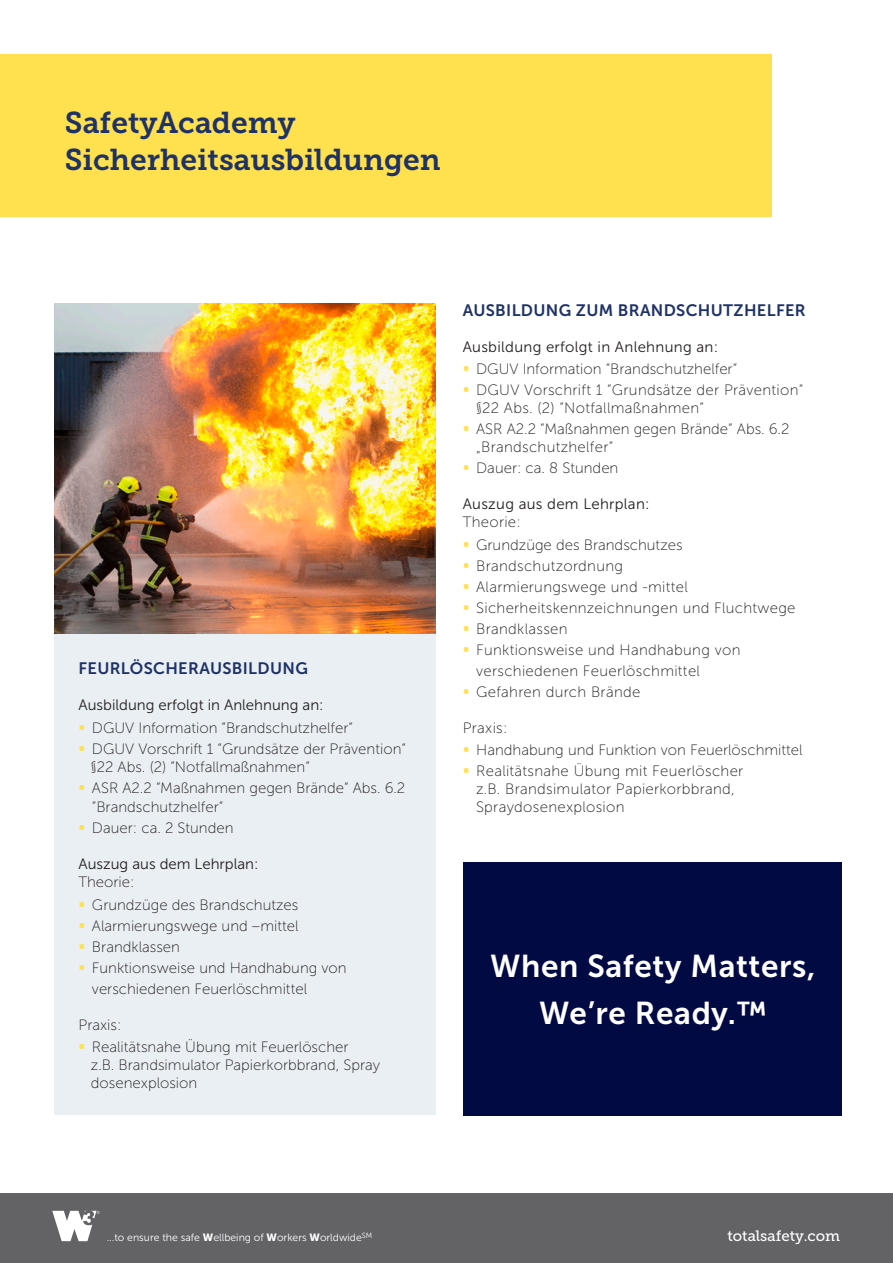
<style>
.page{position:relative;width:893px;height:1263px;background:#fff}
.page>*{position:absolute;margin:0;border:0;box-sizing:border-box;transform-origin:0 0}
.t1{font:31.5px/46.5px "Museo Sans 700";letter-spacing:.02em;color:#fff;text-align:center}
.Headline{font:30px/37.5px "Museo Slab 700";color:#1f3267}
.Subtitle{font:16.5px "Museo Sans 700";letter-spacing:.02em;color:#1f3267}
.Subtitle-2{font:15px/19.5px "Museo Sans 100";color:#231f20}
.Subtitle-3{font:15px/21px "Museo Sans 100";letter-spacing:.02em;color:#231f20}
.Subtitle-4{font:15px "Museo Sans 300";letter-spacing:.01em;color:#231f20}
.t2{font:15px "Museo Slab 500";color:#fff}
.t3{font:10.5px "Museo Sans 300";color:#fff}
.s1{color:#ffe04e}
.s2{font-family:"Museo Sans 900"}
</style>
<div class="page">
<div style="left:0;top:1193px;width:893px;height:70px;background:#636366"></div>
<svg style="left:52px;top:1211px;width:48px;height:30px"></svg>
<div style="left:0;top:54px;width:771px;height:162px;background:#ffe04e"></div>
<div style="left:463px;top:862px;width:378px;height:253px;background:#020a44"></div>
<div style="left:54px;top:631px;width:382px;height:484px;background:#e9eff3"></div>
<img style="left:54px;top:303px;width:382px;height:330px">
<p class="Headline" style="left:65px;top:104px;width:378px">SafetyAcademy<br>Sicherheitsausbildungen</p>
<p class="Subtitle" style="left:78px;top:659px;width:231px">FEURLÖSCHERAUSBILDUNG</p>
<p class="Subtitle-4" style="left:78px;top:697px;width:247px">Ausbildung erfolgt in Anlehnung an:</p>
<p class="Subtitle-2" style="left:78px;top:718px;width:276px"><span class="s1">▪</span> DGUV Information “Brandschutzhelfer“</p>
<p class="Subtitle-2" style="left:78px;top:739px;width:329px"><span class="s1">▪</span> DGUV Vorschrift 1 “Grundsätze der Prävention“</p>
<p class="Subtitle-2" style="left:91px;top:757px;width:220px">§22 Abs. (2) “Notfallmaßnahmen“</p>
<p class="Subtitle-2" style="left:92px;top:778px;width:315px;text-indent:-14px"><span class="s1">▪</span> ASR A2.2 “Maßnahmen gegen Brände“ Abs. 6.2 “Brandschutzhelfer“</p>
<p class="Subtitle-2" style="left:78px;top:818px;width:157px"><span class="s1">▪</span> Dauer: ca. 2 Stunden</p>
<p class="Subtitle-4" style="left:78px;top:856px;width:182px">Auszug aus dem Lehrplan:</p>
<p class="Subtitle-2" style="left:78px;top:872px;width:58px">Theorie:</p>
<p class="Subtitle-2" style="left:78px;top:895px;width:221px"><span class="s1">▪</span> Grundzüge des Brandschutzes</p>
<p class="Subtitle-2" style="left:78px;top:916px;width:222px"><span class="s1">▪</span> Alarmierungswege und –mittel</p>
<p class="Subtitle-2" style="left:78px;top:937px;width:103px"><span class="s1">▪</span> Brandklassen</p>
<p class="Subtitle-2" style="left:92px;top:957px;width:256px;line-height:21px;text-indent:-14px"><span class="s1">▪</span> Funktionsweise und Handhabung von verschiedenen Feuerlöschmittel</p>
<p class="Subtitle-2" style="left:78px;top:1015px;width:44px">Praxis:</p>
<p class="Subtitle-2" style="left:78px;top:1037px;width:272px"><span class="s1">▪</span> Realitätsnahe Übung mit Feuerlöscher</p>
<p class="Subtitle-2" style="left:91px;top:1056px;width:291px;line-height:18px">z.B. Brandsimulator Papierkorbbrand, Spray dosenexplosion</p>
<p class="Subtitle" style="left:463px;top:301px;width:345px">AUSBILDUNG ZUM BRANDSCHUTZHELFER</p>
<p class="Subtitle-4" style="left:463px;top:339px;width:257px">Ausbildung erfolgt in Anlehnung an:</p>
<p class="Subtitle-2" style="left:463px;top:360px;width:276px"><span class="s1">▪</span> DGUV Information “Brandschutzhelfer“</p>
<p class="Subtitle-3" style="left:463px;top:380px;width:342px"><span class="s1">▪</span> DGUV Vorschrift 1 “Grundsätze der Prävention“</p>
<p class="Subtitle-3" style="left:476px;top:398px;width:229px">§22 Abs. (2) “Notfallmaßnahmen“</p>
<p class="Subtitle-2" style="left:463px;top:420px;width:328px"><span class="s1">▪</span> ASR A2.2 “Maßnahmen gegen Brände“ Abs. 6.2</p>
<p class="Subtitle-3" style="left:476px;top:437px;width:139px">„Brandschutzhelfer“</p>
<p class="Subtitle-2" style="left:463px;top:459px;width:157px"><span class="s1">▪</span> Dauer: ca. 8 Stunden</p>
<p class="Subtitle-4" style="left:463px;top:496px;width:188px">Auszug aus dem Lehrplan:</p>
<p class="Subtitle-3" style="left:463px;top:512px;width:60px">Theorie:</p>
<p class="Subtitle-2" style="left:463px;top:535px;width:221px"><span class="s1">▪</span> Grundzüge des Brandschutzes</p>
<p class="Subtitle-3" style="left:463px;top:555px;width:162px"><span class="s1">▪</span> Brandschutzordnung</p>
<p class="Subtitle-3" style="left:463px;top:576px;width:227px"><span class="s1">▪</span> Alarmierungswege und -mittel</p>
<p class="Subtitle-3" style="left:463px;top:597px;width:334px"><span class="s1">▪</span> Sicherheitskennzeichnungen und Fluchtwege</p>
<p class="Subtitle-3" style="left:463px;top:618px;width:106px"><span class="s1">▪</span> Brandklassen</p>
<p class="Subtitle-3" style="left:476px;top:639px;width:266px;text-indent:-14px"><span class="s1">▪</span> Funktionsweise und Handhabung von verschiedenen Feuerlöschmittel</p>
<p class="Subtitle-3" style="left:463px;top:681px;width:179px"><span class="s1">▪</span> Gefahren durch Brände</p>
<p class="Subtitle-2" style="left:463px;top:718px;width:46px">Praxis:</p>
<p class="Subtitle-2" style="left:463px;top:741px;width:341px"><span class="s1">▪</span> Handhabung und Funktion von Feuerlöschmittel</p>
<p class="Subtitle-3" style="left:463px;top:761px;width:282px"><span class="s1">▪</span> Realitätsnahe Übung mit Feuerlöscher</p>
<p class="Subtitle-3" style="left:476px;top:780px;width:260px;line-height:18px">z.B. Brandsimulator Papierkorbbrand,<br>Spraydosenexplosion</p>
<p class="t1" style="left:490px;top:943px;width:327px">When Safety Matters,<br>We’re Ready.™</p>
<p class="t3" style="left:107px;top:1232px;width:267px">...to ensure the safe <span class="s2">W</span>ellbeing of <span class="s2">W</span>orkers <span class="s2">W</span>orldwide<sup>SM</sup></p>
<p class="t2" style="left:727px;top:1227px;width:114px">totalsafety.com</p>
</div>
